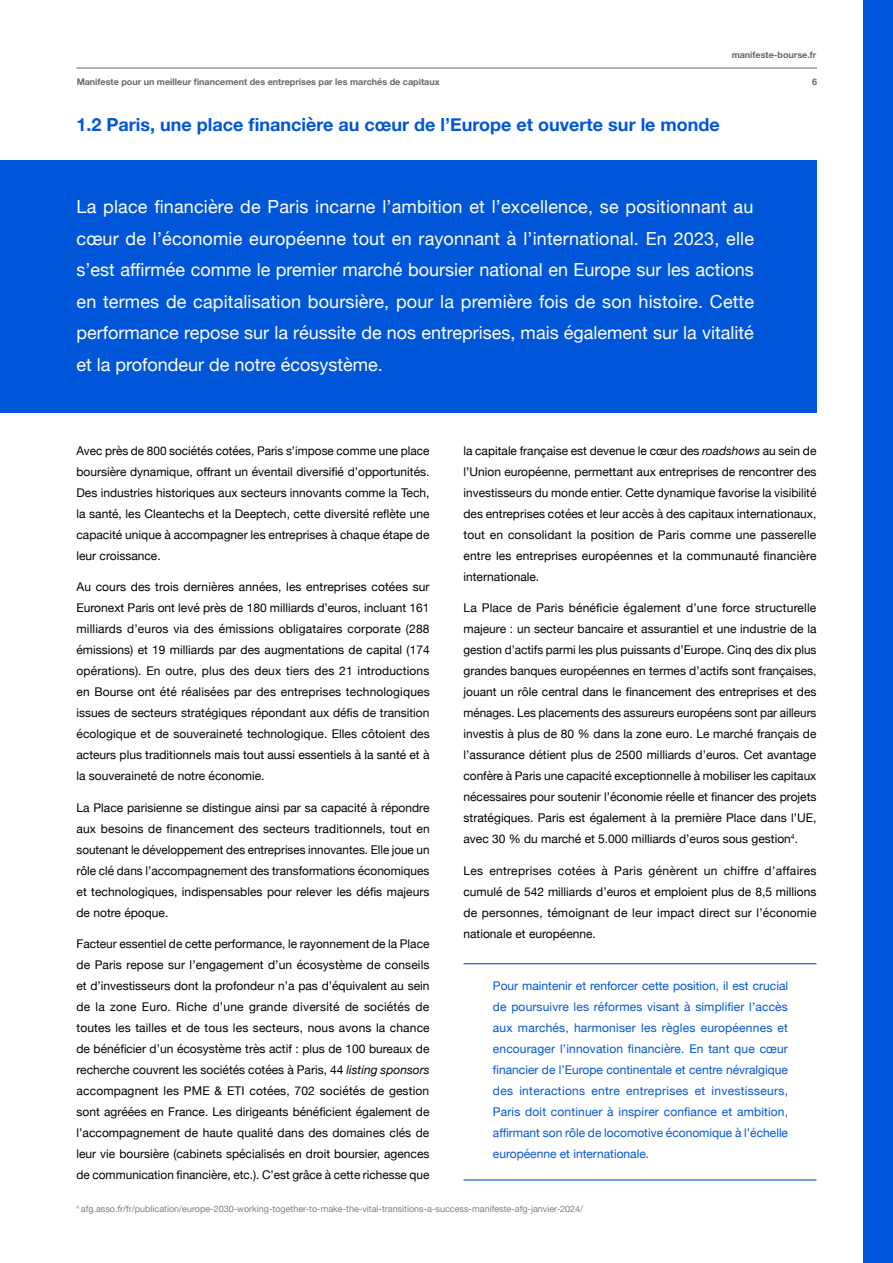
<style>
.page{position:relative;width:893px;height:1263px;background:#fff}
.page>*{position:absolute;margin:0;border:0;box-sizing:border-box;transform-origin:0 0}
.t1{font:18px/31.5px "Helvetica Neue";color:#fff;text-align:justify}
.t2{font:700 18px "Helvetica Neue";color:#0056d8}
.t3{font:12px/21px "Helvetica Neue";color:#000;text-align:justify}
.t4{font:12px/21px "Helvetica Neue";color:#0056d8;text-align:justify}
.t5{font:9px "Helvetica Neue";color:#808080}
.t6{font:700 9px "Helvetica Neue";color:#000}
.s1{font-style:italic}
</style>
<div class="page">
<div style="left:863px;top:0;width:30px;height:1263px;background:#0056d8"></div>
<div style="left:0;top:161px;width:816px;height:252px;background:#0056d8"></div>
<hr style="left:463px;top:963px;width:353px;height:1px;background:#0056d8">
<hr style="left:463px;top:1179px;width:353px;height:1px;background:#0056d8">
<hr style="left:77px;top:68px;width:740px;height:1px;background:#000">
<p class="t6" style="left:732px;top:47px;width:86px">manifeste-bourse.fr</p>
<p class="t6" style="left:77px;top:75px;width:364px">Manifeste pour un meilleur financement des entreprises par les marchés de capitaux</p>
<p class="t6" style="left:812px;top:75px;width:7px">6</p>
<h1 class="t2" style="left:77px;top:111px;width:645px">1.2 Paris, une place financière au cœur de l’Europe et ouverte sur le monde</h1>
<p class="t1" style="left:77px;top:192px;width:679px">La place financière de Paris incarne l’ambition et l’excellence, se positionnant au cœur de l’économie européenne tout en rayonnant à l’international. En 2023, elle s’est affirmée comme le premier marché boursier national en Europe sur les actions en termes de capitalisation boursière, pour la première fois de son histoire. Cette performance repose sur la réussite de nos entreprises, mais également sur la vitalité et la profondeur de notre écosystème.</p>
<p class="t3" style="left:77px;top:440px;width:354px">Avec près de 800 sociétés cotées, Paris s’impose comme une place boursière dynamique, offrant un éventail diversifié d’opportunités.<br>Des industries historiques aux secteurs innovants comme la Tech, la santé, les Cleantechs et la Deeptech, cette diversité reflète une capacité unique à accompagner les entreprises à chaque étape de leur croissance.</p>
<p class="t3" style="left:77px;top:577px;width:355px">Au cours des trois dernières années, les entreprises cotées sur Euronext Paris ont levé près de 180 milliards d’euros, incluant 161 milliards d’euros via des émissions obligataires corporate (288 émissions) et 19 milliards par des augmentations de capital (174 opérations). En outre, plus des deux tiers des 21 introductions en Bourse ont été réalisées par des entreprises technologiques issues de secteurs stratégiques répondant aux défis de transition écologique et de souveraineté technologique. Elles côtoient des acteurs plus traditionnels mais tout aussi essentiels à la santé et à la souveraineté de notre économie.</p>
<p class="t3" style="left:77px;top:797px;width:355px">La Place parisienne se distingue ainsi par sa capacité à répondre aux besoins de financement des secteurs traditionnels, tout en soutenant le développement des entreprises innovantes. Elle joue un rôle clé dans l’accompagnement des transformations économiques et technologiques, indispensables pour relever les défis majeurs de notre époque.</p>
<p class="t3" style="left:77px;top:934px;width:355px">Facteur essentiel de cette performance, le rayonnement de la Place de Paris repose sur l’engagement d’un écosystème de conseils et d’investisseurs dont la profondeur n’a pas d’équivalent au sein de la zone Euro. Riche d’une grande diversité de sociétés de toutes les tailles et de tous les secteurs, nous avons la chance de bénéficier d’un écosystème très actif : plus de 100 bureaux de recherche couvrent les sociétés cotées à Paris, 44 <span class="s1">listing sponsors </span>accompagnent les PME &amp; ETI cotées, 702 sociétés de gestion sont agréées en France. Les dirigeants bénéficient également de l’accompagnement de haute qualité dans des domaines clés de leur vie boursière (cabinets spécialisés en droit boursier, agences de communication financière, etc.). C’est grâce à cette richesse que</p>
<p class="t3" style="left:463px;top:440px;width:355px">la capitale française est devenue le cœur des <span class="s1">roadshows</span> au sein de l’Union européenne, permettant aux entreprises de rencontrer des investisseurs du monde entier. Cette dynamique favorise la visibilité des entreprises cotées et leur accès à des capitaux internationaux, tout en consolidant la position de Paris comme une passerelle entre les entreprises européennes et la communauté financière internationale.</p>
<p class="t3" style="left:463px;top:598px;width:355px">La Place de Paris bénéficie également d’une force structurelle majeure : un secteur bancaire et assurantiel et une industrie de la gestion d’actifs parmi les plus puissants d’Europe. Cinq des dix plus grandes banques européennes en termes d’actifs sont françaises, jouant un rôle central dans le financement des entreprises et des ménages. Les placements des assureurs européens sont par ailleurs investis à plus de 80 % dans la zone euro. Le marché français de l’assurance détient plus de 2500 milliards d’euros. Cet avantage confère à Paris une capacité exceptionnelle à mobiliser les capitaux nécessaires pour soutenir l’économie réelle et financer des projets stratégiques. Paris est également à la première Place dans l’UE, avec 30 % du marché et 5.000 milliards d’euros sous gestion<sup>4</sup>.</p>
<p class="t3" style="left:463px;top:860px;width:355px">Les entreprises cotées à Paris génèrent un chiffre d’affaires cumulé de 542 milliards d’euros et emploient plus de 8,5 millions de personnes, témoignant de leur impact direct sur l’économie nationale et européenne.</p>
<p class="t4" style="left:493px;top:976px;width:297px">Pour maintenir et renforcer cette position, il est crucial de poursuivre les réformes visant à simplifier l’accès aux marchés, harmoniser les règles européennes et encourager l’innovation financière. En tant que cœur financier de l’Europe continentale et centre névralgique des interactions entre entreprises et investisseurs, Paris doit continuer à inspirer confiance et ambition, affirmant son rôle de locomotive économique à l’échelle européenne et internationale.</p>
<p class="t5" style="left:77px;top:1202px;width:508px"><sup>4</sup> afg.asso.fr/fr/publication/europe-2030-working-together-to-make-the-vital-transitions-a-success-manifeste-afg-janvier-2024/</p>
</div>
